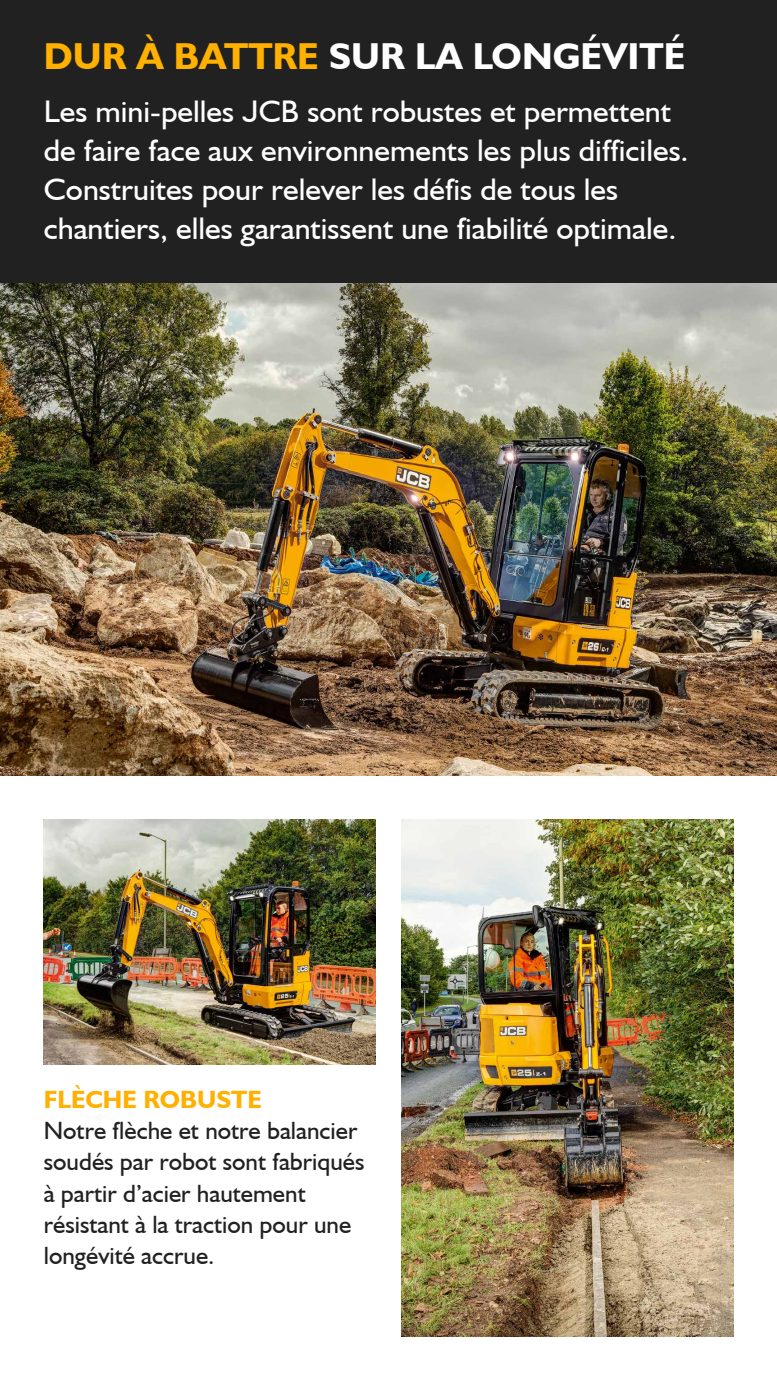
<style>
.page{position:relative;width:777px;height:1380px;background:#fff}
.page>*{position:absolute;margin:0;border:0;box-sizing:border-box;transform-origin:0 0}
.t1{font:700 37.5px "JCB Euro";color:#fff}
.t2{font:31.25px/39.1px "JCB Euro Roman";color:#fff}
.t3{font:25px/31.2px "JCB Euro Roman";color:#212121}
.t4{font:700 25px "JCB Euro";color:#ffb000}
.s1{color:#ffb000}
</style>
<div class="page">
<img style="left:0;top:282px;width:776px;height:493px">
<img style="left:401px;top:819px;width:331px;height:517px">
<div style="left:0;top:0;width:776px;height:282px;background:#212121"></div>
<img style="left:44px;top:819px;width:331px;height:246px">
<p class="t1" style="left:44px;top:33px;width:642px"><span class="s1">DUR À BATTRE</span> SUR LA LONGÉVITÉ</p>
<p class="t2" style="left:44px;top:91px;width:646px">Les mini‑pelles JCB sont robustes et permettent de faire face aux environnements les plus difficiles.<br>Construites pour relever les défis de tous les chantiers, elles garantissent une fiabilité optimale.</p>
<p class="t4" style="left:44px;top:1084px;width:219px">FLÈCHE ROBUSTE</p>
<p class="t3" style="left:44px;top:1115px;width:322px">Notre flèche et notre balancier soudés par robot sont fabriqués à partir d’acier hautement résistant à la traction pour une longévité accrue.</p>
</div>
